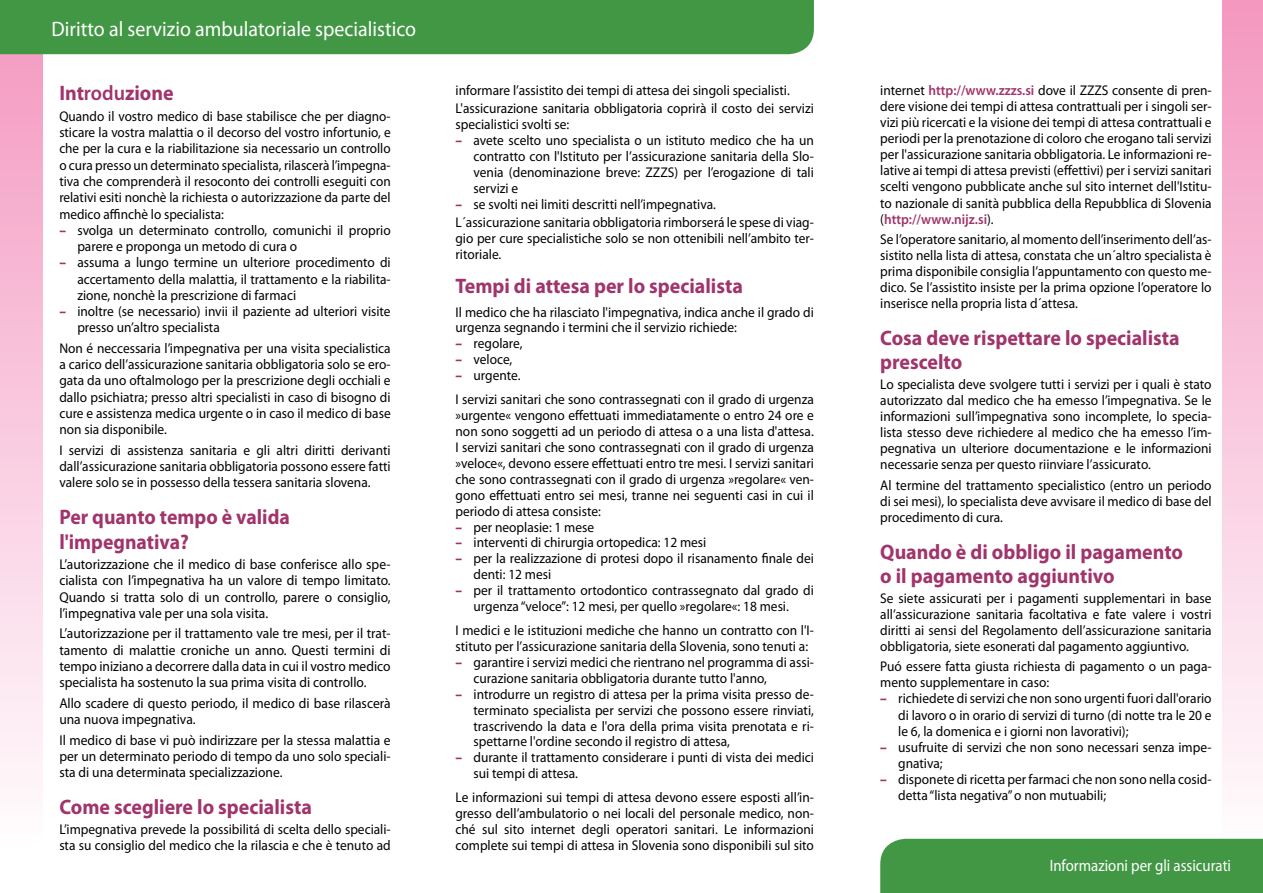
<style>
.page{position:relative;width:1263px;height:893px;background:#fff}
.page>*{position:absolute;margin:0;border:0;box-sizing:border-box;transform-origin:0 0}
.t1{font:700 21px/24px "Myriad Pro";color:#a0346b;scale:.95 1}
.t2{font:21px "Myriad Pro";color:#fff;scale:.95 1}
.t3{font:700 21px/24.2px "Myriad Pro";color:#a0346b;scale:.94 1}
.t4{font:16.5px "Myriad Pro";color:#fff;scale:.9 1}
.t5{font:14.25px/16.2px "Myriad Pro";color:#000;text-align:justify;scale:.95 1}
.t6{font:14.1px/16px "Myriad Pro";color:#000;scale:.95 1}
.t7{font:14.1px/16.2px "Myriad Pro";color:#000;text-align:justify;scale:.94 1}
.s1{font-weight:600}
.s2{font-weight:900;color:#a0346b}
.s3{font-weight:600;color:#a0346b}
</style>
<div class="page">
<div style="left:0;top:0;width:43px;height:850px;background:linear-gradient(to bottom,#f397bf,#fffdfe)"></div>
<div style="left:0;top:0;width:814px;height:54px;background:#429745"></div>
<div style="left:1222px;top:0;width:41px;height:849px;background:linear-gradient(to bottom,#f497c0,#fefdfe)"></div>
<div style="left:880px;top:839px;width:383px;height:54px;background:#429745"></div>
<h1 class="t2" style="left:52px;top:16px;width:385px">Diritto al servizio ambulatoriale specialistico</h1>
<h1 class="t1" style="left:59px;top:81px;width:122px">Int<span class="s1">rodu</span>zione</h1>
<p class="t7" style="left:59px;top:108px;width:354px">Quando il vostro medico di base stabilisce che per diagno&shy;sticare la vostra malattia o il decorso del vostro infortunio, e che per la cura e la riabilitazione sia necessario un controllo o cura presso un determinato specialista, rilascerà l’impegna&shy;tiva che comprenderà il resoconto dei controlli eseguiti con relativi esiti nonchè la richiesta o autorizzazione da parte del medico affinchè lo specialista:</p>
<p class="t6" style="left:77px;top:222px;width:331px;text-indent:-18px"><span class="s2">–</span> svolga un determinato controllo, comunichi il proprio parere e proponga un metodo di cura o</p>
<p class="t6" style="left:77px;top:254px;width:331px;text-align:justify;text-indent:-18px"><span class="s2">–</span> assuma a lungo termine un ulteriore procedimento di accertamento della malattia, il trattamento e la riabilita&shy;zione, nonchè la prescrizione di farmaci</p>
<p class="t6" style="left:77px;top:303px;width:331px;text-indent:-18px"><span class="s2">–</span> inoltre (se necessario) invii il paziente ad ulteriori visite presso un’altro specialista</p>
<p class="t6" style="left:59px;top:340px;width:350px;text-align:justify">Non é neccessaria l’impegnativa per una visita specialistica a carico dell’assicurazione sanitaria obbligatoria solo se ero&shy;gata da uno oftalmologo per la prescrizione degli occhiali e dallo psichiatra; presso altri specialisti in caso di bisogno di cure e assistenza medica urgente o in caso il medico di base non sia disponibile.</p>
<p class="t6" style="left:59px;top:442px;width:350px;text-align:justify">I servizi di assistenza sanitaria e gli altri diritti derivanti dall’assicurazione sanitaria obbligatoria possono essere fatti valere solo se in possesso della tessera sanitaria slovena.</p>
<h1 class="t3" style="left:59px;top:504px;width:247px">Per quanto tempo è valida l'impegnativa?</h1>
<p class="t5" style="left:59px;top:556px;width:350px">L’autorizzazione che il medico di base conferisce allo spe&shy;cialista con l’impegnativa ha un valore di tempo limitato.<br>Quando si tratta solo di un controllo, parere o consiglio, l’impegnativa vale per una sola visita.</p>
<p class="t5" style="left:59px;top:625px;width:350px">L’autorizzazione per il trattamento vale tre mesi, per il trat&shy;tamento di malattie croniche un anno. Questi termini di tempo iniziano a decorrere dalla data in cui il vostro medico specialista ha sostenuto la sua prima visita di controllo.</p>
<p class="t5" style="left:59px;top:695px;width:350px">Allo scadere di questo periodo, il medico di base rilascerà una nuova impegnativa.</p>
<p class="t5" style="left:59px;top:731px;width:350px">Il medico di base vi può indirizzare per la stessa malattia e per un determinato periodo di tempo da uno solo speciali&shy;sta di una determinata specializzazione.</p>
<h1 class="t1" style="left:59px;top:794px;width:267px">Come scegliere lo specialista</h1>
<p class="t6" style="left:59px;top:821px;width:350px">L’impegnativa prevede la possibilitá di scelta dello speciali&shy;sta su consiglio del medico che la rilascia e che è tenuto ad</p>
<p class="t6" style="left:455px;top:81px;width:379px;line-height:18.1px">informare l’assistito dei tempi di attesa dei singoli specialisti.<br>L'assicurazione sanitaria obbligatoria coprirà il costo dei servizi</p>
<p class="t6" style="left:455px;top:116px;width:121px">specialistici svolti se:</p>
<p class="t6" style="left:473px;top:132px;width:360px;text-align:justify;text-indent:-18px"><span class="s2">–</span> avete scelto uno specialista o un istituto medico che ha un contratto con l'Istituto per l’assicurazione sanitaria della Slo&shy;venia (denominazione breve: ZZZS) per l’erogazione di tali servizi e</p>
<p class="t6" style="left:455px;top:195px;width:379px;line-height:18.1px"><span class="s2">–</span> se svolti nei limiti descritti nell’impegnativa.<br>L´assicurazione sanitaria obbligatoria rimborserá le spese di viag-</p>
<p class="t6" style="left:455px;top:230px;width:379px">gio per cure specialistiche solo se non ottenibili nell’ambito ter&shy;ritoriale.</p>
<h1 class="t1" style="left:455px;top:273px;width:304px">Tempi di attesa per lo specialista</h1>
<p class="t6" style="left:455px;top:304px;width:379px">Il medico che ha rilasciato l'impegnativa, indica anche il grado di urgenza segnando i termini che il servizio richiede:</p>
<p class="t6" style="left:455px;top:335px;width:72px"><span class="s2">–</span> regolare,</p>
<p class="t6" style="left:455px;top:351px;width:61px"><span class="s2">–</span> veloce,</p>
<p class="t6" style="left:455px;top:364px;width:379px;line-height:23.5px"><span class="s2">–</span> urgente.<br>I servizi sanitari che sono contrassegnati con il grado di urgenza</p>
<p class="t6" style="left:455px;top:407px;width:379px;text-align:justify">»urgente« vengono effettuati immediatamente o entro 24 ore e non sono soggetti ad un periodo di attesa o a una lista d'attesa.<br>I servizi sanitari che sono contrassegnati con il grado di urgenza »veloce«, devono essere effettuati entro tre mesi. I servizi sanitari che sono contrassegnati con il grado di urgenza »regolare« ven&shy;gono effettuati entro sei mesi, tranne nei seguenti casi in cui il periodo di attesa consiste:</p>
<p class="t6" style="left:455px;top:518px;width:147px"><span class="s2">–</span> per neoplasie: 1 mese</p>
<p class="t6" style="left:455px;top:534px;width:266px"><span class="s2">–</span> interventi di chirurgia ortopedica: 12 mesi</p>
<p class="t6" style="left:473px;top:550px;width:360px;text-indent:-18px"><span class="s2">–</span> per la realizzazione di protesi dopo il risanamento finale dei denti: 12 mesi</p>
<p class="t6" style="left:455px;top:582px;width:379px;text-align:center"><span class="s2">–</span> per il trattamento ortodontico contrassegnato dal grado di urgenza “veloce”: 12 mesi, per quello »regolare«: 18 mesi.</p>
<p class="t6" style="left:455px;top:622px;width:379px">I medici e le istituzioni mediche che hanno un contratto con l'I&shy;stituto per l’assicurazione sanitaria della Slovenia, sono tenuti a:</p>
<p class="t6" style="left:473px;top:654px;width:360px;text-indent:-18px"><span class="s2">–</span> garantire i servizi medici che rientrano nel programma di assi&shy;curazione sanitaria obbligatoria durante tutto l'anno,</p>
<p class="t6" style="left:473px;top:686px;width:360px;text-align:justify;text-indent:-18px"><span class="s2">–</span> introdurre un registro di attesa per la prima visita presso de&shy;terminato specialista per servizi che possono essere rinviati, trascrivendo la data e l'ora della prima visita prenotata e ri&shy;spettarne l'ordine secondo il registro di attesa,</p>
<p class="t6" style="left:473px;top:749px;width:360px;text-indent:-18px"><span class="s2">–</span> durante il trattamento considerare i punti di vista dei medici sui tempi di attesa.</p>
<p class="t6" style="left:455px;top:789px;width:379px;text-align:justify">Le informazioni sui tempi di attesa devono essere esposti all’in&shy;gresso dell’ambulatorio o nei locali del personale medico, non&shy;ché sul sito internet degli operatori sanitari. Le informazioni complete sui tempi di attesa in Slovenia sono disponibili sul sito</p>
<p class="t6" style="left:880px;top:82px;width:350px;text-align:justify">internet <span class="s3">http://www.zzzs.si</span> dove il ZZZS consente di pren&shy;dere visione dei tempi di attesa contrattuali per i singoli ser&shy;vizi più ricercati e la visione dei tempi di attesa contrattuali e periodi per la prenotazione di coloro che erogano tali servizi per l'assicurazione sanitaria obbligatoria. Le informazioni re&shy;lative ai tempi di attesa previsti (effettivi) per i servizi sanitari scelti vengono pubblicate anche sul sito internet dell'Istitu&shy;to nazionale di sanità pubblica della Repubblica di Slovenia (<span class="s3">http://www.nijz.si</span>).</p>
<p class="t6" style="left:880px;top:231px;width:350px;text-align:justify">Se l’operatore sanitario, al momento dell’inserimento dell’as&shy;sistito nella lista di attesa, constata che un´altro specialista è prima disponibile consiglia l’appuntamento con questo me&shy;dico. Se l’assistito insiste per la prima opzione l’operatore lo inserisce nella propria lista d´attesa.</p>
<h1 class="t1" style="left:880px;top:325px;width:317px">Cosa deve rispettare lo specialista prescelto</h1>
<p class="t6" style="left:880px;top:376px;width:350px;text-align:justify">Lo specialista deve svolgere tutti i servizi per i quali è stato autorizzato dal medico che ha emesso l’impegnativa. Se le informazioni sull’impegnativa sono incomplete, lo specia&shy;lista stesso deve richiedere al medico che ha emesso l’im&shy;pegnativa un ulteriore documentazione e le informazioni necessarie senza per questo riinviare l’assicurato.</p>
<p class="t6" style="left:880px;top:477px;width:350px;text-align:justify">Al termine del trattamento specialistico (entro un periodo di sei mesi), lo specialista deve avvisare il medico di base del procedimento di cura.</p>
<h1 class="t1" style="left:880px;top:539px;width:320px">Quando è di obbligo il pagamento o il pagamento aggiuntivo</h1>
<p class="t6" style="left:880px;top:590px;width:350px;text-align:justify">Se siete assicurati per i pagamenti supplementari in base all’assicurazione sanitaria facoltativa e fate valere i vostri diritti ai sensi del Regolamento dell’assicurazione sanitaria obbligatoria, siete esonerati dal pagamento aggiuntivo.</p>
<p class="t6" style="left:880px;top:658px;width:350px">Puó essere fatta giusta richiesta di pagamento o un paga&shy;mento supplementare in caso:</p>
<p class="t6" style="left:898px;top:690px;width:331px;text-align:justify;text-indent:-18px"><span class="s2">–</span> richiedete di servizi che non sono urgenti fuori dall'orario di lavoro o in orario di servizi di turno (di notte tra le 20 e le 6, la domenica e i giorni non lavorativi);</p>
<p class="t6" style="left:898px;top:739px;width:331px;text-indent:-18px"><span class="s2">–</span> usufruite di servizi che non sono necessari senza impe&shy;gnativa;</p>
<p class="t6" style="left:898px;top:771px;width:331px;text-indent:-18px"><span class="s2">–</span> disponete di ricetta per farmaci che non sono nella cosid&shy;detta “lista negativa” o non mutuabili;</p>
<p class="t4" style="left:1050px;top:855px;width:203px">Informazioni per gli assicurati</p>
</div>
